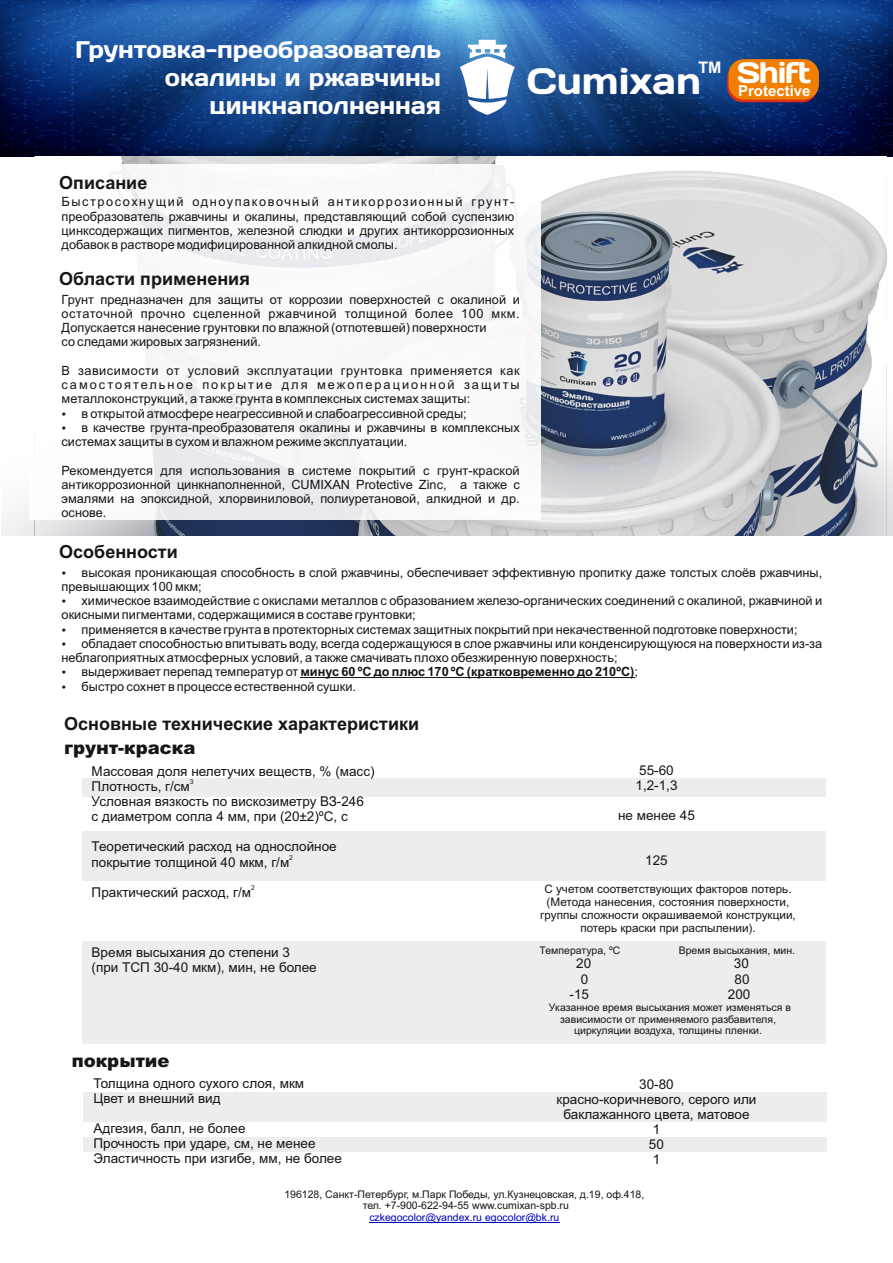
<style>
.page{position:relative;width:893px;height:1263px;background:#fff}
.page>*{position:absolute;margin:0;border:0;box-sizing:border-box;transform-origin:0 0}
.t1{font:36.75px "Days";color:#fff}
.t2{font:24px/28px "Days";color:#fff;text-align:right}
.t3{font:700 18px "Arial";color:#151616}
.t4{font:900 18px "Arial";color:#151616}
.t5{font:700 15.9px "Arial";color:#fff}
.t6{font:700 15px "Arial";color:#fff}
.t7{font:13.5px/15.1px "Arial";color:#151616}
.t8{font:12.75px/14.2px "Arial";color:#151616}
.t9{font:700 12.75px "Arial";color:#151616}
.t10{font:12.75px "Arial";letter-spacing:.04em;color:#151616}
.t11{font:12.75px "Arial";letter-spacing:.16em;color:#151616}
.t12{font:11.7px/13px "Arial";color:#151616;text-align:center}
.t13{font:10.5px/11.7px "Arial";color:#151616;text-align:center}
.t14{font:10.5px "Arial";color:#0000c4}
.t15{font:6.75px "Arial";color:#151616}
.s1{font-weight:400}
</style>
<div class="page">
<img style="left:0;top:0;width:893px;height:157px">
<img style="left:2px;top:157px;width:891px;height:379px">
<div style="left:29px;top:164px;width:511px;height:355px;background:#fff"></div>
<hr style="left:369px;top:1222px;width:113px;height:1px;background:#0000c4">
<hr style="left:485px;top:1222px;width:74px;height:1px;background:#0000c4">
<hr style="left:301px;top:677px;width:48px;height:1px;background:#151616">
<svg style="left:349px;top:677px;width:13px;height:1px"></svg>
<hr style="left:362px;top:677px;width:89px;height:1px;background:#151616">
<hr style="left:456px;top:677px;width:160px;height:1px;background:#151616">
<svg style="left:616px;top:677px;width:18px;height:1px"></svg>
<div style="left:83px;top:1137px;width:744px;height:14px;background:#eceded"></div>
<div style="left:83px;top:1092px;width:744px;height:30px;background:#eceded"></div>
<div style="left:82px;top:941px;width:744px;height:103px;background:#eceded"></div>
<div style="left:82px;top:832px;width:744px;height:49px;background:#eceded"></div>
<div style="left:82px;top:778px;width:744px;height:18px;background:#eceded"></div>
<svg style="left:460px;top:40px;width:55px;height:75px"></svg>
<svg style="left:727px;top:62px;width:91px;height:40px"></svg>
<div style="left:729px;top:59px;width:90px;height:41px;background:#f27e00;border-radius:15px"></div>
<h2 class="t2" style="left:75px;top:37px;width:367px">Грунтовка-преобразователь окалины и ржавчины цинкнаполненная</h2>
<p class="t5" style="left:698px;top:61px;width:25px">TM</p>
<h1 class="t1" style="left:527px;top:68px;width:286px">Cumixan <sup>Shift</sup></h1>
<p class="t6" style="left:738px;top:85px;width:74px">Protective</p>
<h3 class="t3" style="left:59px;top:176px;width:90px">Описание</h3>
<p class="t8" style="left:62px;top:196px;width:454px;text-align:justify">Быстросохнущий одноупаковочный антикоррозионный грунт&shy;преобразователь ржавчины и окалины, представляющий собой суспензию цинксодержащих пигментов, железной слюдки и других антикоррозионных добавок в растворе модифицированной алкидной смолы.</p>
<h3 class="t3" style="left:59px;top:272px;width:192px">Области применения</h3>
<p class="t8" style="left:62px;top:293px;width:460px">Грунт предназначен для защиты от коррозии поверхностей с окалиной и остаточной прочно сцеленной ржавчиной толщиной более 100 мкм.<br>Допускается нанесение грунтовки по влажной (отпотевшей) поверхности<br>со следами жировых загрязнений.</p>
<p class="t10" style="left:62px;top:366px;width:460px">В зависимости от условий эксплуатации грунтовка применяется как</p>
<p class="t11" style="left:62px;top:380px;width:460px">самостоятельное покрытие для межоперационной защиты</p>
<p class="t8" style="left:62px;top:393px;width:410px">металлоконструкций, а также грунта в комплексных системах защиты:</p>
<p class="t8" style="left:82px;top:407px;width:387px">в открытой атмосфере неагрессивной и слабоагрессивной среды;</p>
<p class="t8" style="left:82px;top:421px;width:440px">в качестве грунта-преобразователя окалины и ржавчины в комплексных</p>
<p class="t8" style="left:62px;top:436px;width:347px">системах защиты в сухом и влажном режиме эксплуатации.</p>
<p class="t8" style="left:62px;top:464px;width:460px;text-align:justify">Рекомендуется для использования в системе покрытий с грунт-краской антикоррозионной цинкнаполненной, CUMIXAN Protective Zinc, а также с эмалями на эпоксидной, хлорвиниловой, полиуретановой, алкидной и др. основе.</p>
<h3 class="t3" style="left:59px;top:545px;width:120px">Особенности</h3>
<p class="t8" style="left:62px;top:566px;width:762px;text-indent:20px">высокая проникающая способность в слой ржавчины, обеспечивает эффективную пропитку даже толстых слоёв ржавчины, превышающих 100 мкм;</p>
<p class="t8" style="left:82px;top:595px;width:742px">химическое взаимодействие с окислами металлов с образованием железо-органических соединений с окалиной, ржавчиной и</p>
<p class="t8" style="left:62px;top:609px;width:356px">окисными пигментами, содержащимися в составе грунтовки;</p>
<p class="t8" style="left:82px;top:623px;width:717px">применяется в качестве грунта в протекторных системах защитных покрытий при некачественной подготовке поверхности;</p>
<p class="t8" style="left:82px;top:637px;width:742px">обладает способностью впитывать воду, всегда содержащуюся в слое ржавчины или конденсирующуюся на поверхности из-за</p>
<p class="t8" style="left:62px;top:652px;width:557px">неблагоприятных атмосферных условий, а также смачивать плохо обезжиренную поверхность;</p>
<p class="t9" style="left:82px;top:667px;width:558px"><span class="s1">выдерживает перепад температур от</span> минус 60 ºС до плюс 170 ºС (кратковременно до 210ºС)<span class="s1">;</span></p>
<p class="t8" style="left:82px;top:680px;width:276px">быстро сохнет в процессе естественной сушки.</p>
<h3 class="t3" style="left:64px;top:717px;width:356px">Основные технические характеристики</h3>
<h3 class="t4" style="left:64px;top:741px;width:133px">грунт-краска</h3>
<p class="t7" style="left:92px;top:765px;width:284px">Массовая доля нелетучих веществ, % (масс)</p>
<p class="t15" style="left:190px;top:779px;width:5px">3</p>
<p class="t7" style="left:92px;top:780px;width:274px">Плотность, г/см<br>Условная вязкость по вискозиметру ВЗ-246 с диаметром сопла 4 мм, при (20±2)ºС, с</p>
<p class="t7" style="left:92px;top:840px;width:247px">Теоретический расход на однослойное</p>
<p class="t15" style="left:289px;top:855px;width:5px">2</p>
<p class="t7" style="left:92px;top:855px;width:199px">покрытие толщиной 40 мкм, г/м</p>
<p class="t15" style="left:251px;top:885px;width:5px">2</p>
<p class="t7" style="left:92px;top:886px;width:161px">Практический расход, г/м</p>
<p class="t7" style="left:92px;top:946px;width:227px">Время высыхания до степени 3 (при ТСП 30-40 мкм), мин, не более</p>
<h3 class="t4" style="left:72px;top:1054px;width:99px">покрытие</h3>
<p class="t7" style="left:94px;top:1077px;width:212px">Толщина одного сухого слоя, мкм<br>Цвет и внешний вид</p>
<p class="t7" style="left:94px;top:1122px;width:250px">Адгезия, балл, не более<br>Прочность при ударе, см, не менее<br>Эластичность при изгибе, мм, не более</p>
<p class="t7" style="left:635px;top:764px;width:44px">55-60<br>1,2-1,3</p>
<p class="t7" style="left:618px;top:809px;width:78px">не менее 45</p>
<p class="t7" style="left:645px;top:854px;width:24px">125</p>
<p class="t12" style="left:540px;top:883px;width:257px">С учетом соответствующих факторов потерь. (Метода нанесения, состояния поверхности, группы сложности окрашиваемой конструкции, потерь краски при распылении).</p>
<p class="t13" style="left:540px;top:945px;width:82px">Температура, ºС</p>
<p class="t13" style="left:679px;top:945px;width:118px">Время высыхания, мин.</p>
<p class="t7" style="left:576px;top:957px;width:17px">20</p>
<p class="t7" style="left:734px;top:957px;width:17px">30</p>
<p class="t7" style="left:581px;top:972px;width:9px">0</p>
<p class="t7" style="left:735px;top:972px;width:17px">80</p>
<p class="t7" style="left:570px;top:987px;width:21px">-15</p>
<p class="t7" style="left:728px;top:987px;width:24px">200</p>
<p class="t13" style="left:549px;top:1002px;width:243px">Указанное время высыхания может изменяться в зависимости от применяемого разбавителя, циркуляции воздуха, толщины пленки.</p>
<p class="t7" style="left:556px;top:1077px;width:202px;text-align:center">30-80<br>красно-коричневого, серого или баклажанного цвета, матовое<br>1<br>50<br>1</p>
<p class="t13" style="left:284px;top:1189px;width:361px">196128, Санкт-Петербург, м.Парк Победы, ул.Кузнецовская, д.19, оф.418, тел. +7-900-622-94-55 www.cumixan-spb.ru</p>
<p class="t14" style="left:369px;top:1213px;width:191px">czkegocolor@yandex.ru egocolor@bk.ru</p>
</div>
